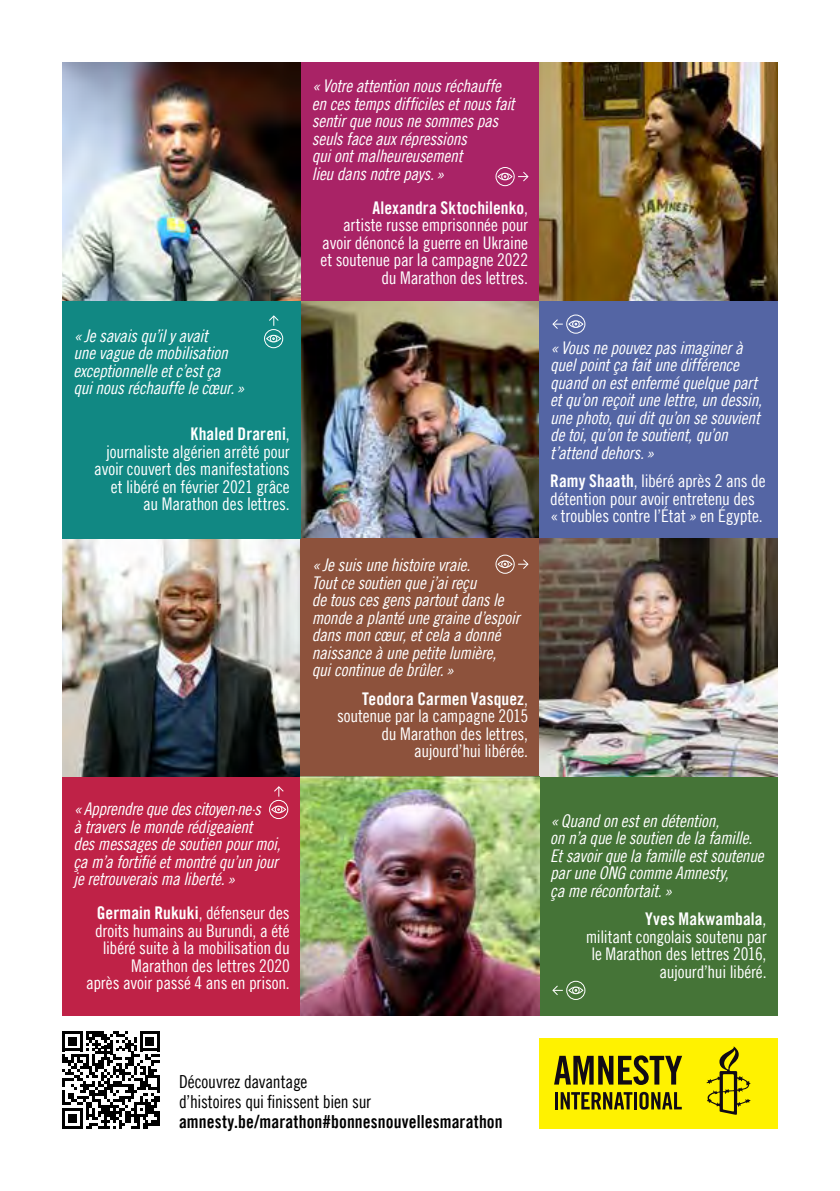
<style>
.page{position:relative;width:840px;height:1191px;background:#fff}
.page>*{position:absolute;margin:0;border:0;box-sizing:border-box;transform-origin:0 0}
.t1{font:18px/20px "Amnesty Trade Gothic Cn 18";letter-spacing:-.01em;color:#000}
.t2{font:18px "Amnesty Trade Gothic Bd Cn 20";letter-spacing:.005em;color:#000}
.t3{font:17.4px/17.4px "Amnesty Trade Gothic Cn 18 Obl";letter-spacing:-.015em;color:#fff}
.t4{font:17.4px/17.4px "Amnesty Trade Gothic Cn 18";letter-spacing:-.01em;color:#fff;text-align:right}
.t5{font:17.4px "Amnesty Trade Gothic Bd Cn 20";letter-spacing:.005em;color:#fff}
.s1{font-family:"Amnesty Trade Gothic Cn 18"}
.s2{font-family:"Amnesty Trade Gothic Bd Cn 20"}
.s3{font-family:"Amnesty Trade Gothic Cn 18 Obl"}
</style>
<div class="page">
<svg style="left:62px;top:1031px;width:98px;height:97px"></svg>
<img style="left:300px;top:300px;width:239px;height:239px">
<div style="left:539px;top:1037px;width:238px;height:91px;background:#fff200"></div>
<hr style="left:554px;top:1092px;width:3px;height:17px;background:#110b14">
<svg style="left:560px;top:1092px;width:72px;height:17px"></svg>
<hr style="left:633px;top:1092px;width:3px;height:17px;background:#110b14">
<svg style="left:639px;top:1091px;width:42px;height:18px"></svg>
<svg style="left:554px;top:1055px;width:127px;height:30px"></svg>
<svg style="left:706px;top:1046px;width:44px;height:68px"></svg>
<img style="left:62px;top:539px;width:238px;height:238px">
<div style="left:300px;top:62px;width:239px;height:238px;background:#a92366"></div>
<div style="left:300px;top:539px;width:239px;height:238px;background:#8d523c"></div>
<div style="left:62px;top:300px;width:238px;height:239px;background:#118883"></div>
<div style="left:62px;top:777px;width:238px;height:238px;background:#bf2247"></div>
<div style="left:539px;top:300px;width:238px;height:239px;background:#5465a4"></div>
<div style="left:539px;top:777px;width:238px;height:238px;background:#457437"></div>
<img style="left:539px;top:62px;width:238px;height:238px">
<img style="left:539px;top:539px;width:238px;height:238px">
<img style="left:62px;top:62px;width:238px;height:238px">
<img style="left:300px;top:777px;width:239px;height:238px">
<svg style="left:274px;top:786px;width:10px;height:11px"></svg>
<div style="left:275px;top:806px;width:7px;height:6px;border:1px solid #fff;border-radius:50%"></div>
<div style="left:271px;top:805px;width:15px;height:8px;border:1px solid #fff;border-radius:50%"></div>
<div style="left:269px;top:800px;width:19px;height:19px;border:1px solid #fff;border-radius:50%"></div>
<svg style="left:269px;top:315px;width:10px;height:11px"></svg>
<div style="left:270px;top:335px;width:7px;height:7px;border:1px solid #fff;border-radius:50%"></div>
<div style="left:266px;top:335px;width:15px;height:7px;border:1px solid #fff;border-radius:50%"></div>
<div style="left:264px;top:329px;width:19px;height:19px;border:1px solid #fff;border-radius:50%"></div>
<svg style="left:552px;top:319px;width:11px;height:10px"></svg>
<div style="left:572px;top:321px;width:7px;height:6px;border:1px solid #fff;border-radius:50%"></div>
<div style="left:568px;top:320px;width:15px;height:8px;border:1px solid #fff;border-radius:50%"></div>
<div style="left:566px;top:315px;width:19px;height:18px;border:1px solid #fff;border-radius:50%"></div>
<svg style="left:518px;top:559px;width:10px;height:10px"></svg>
<div style="left:501px;top:561px;width:7px;height:6px;border:1px solid #fff;border-radius:50%"></div>
<div style="left:497px;top:560px;width:15px;height:8px;border:1px solid #fff;border-radius:50%"></div>
<div style="left:495px;top:555px;width:19px;height:18px;border:1px solid #fff;border-radius:50%"></div>
<svg style="left:552px;top:985px;width:11px;height:10px"></svg>
<div style="left:572px;top:987px;width:7px;height:6px;border:1px solid #fff;border-radius:50%"></div>
<div style="left:568px;top:986px;width:15px;height:8px;border:1px solid #fff;border-radius:50%"></div>
<div style="left:566px;top:981px;width:19px;height:18px;border:1px solid #fff;border-radius:50%"></div>
<svg style="left:518px;top:171px;width:10px;height:11px"></svg>
<div style="left:501px;top:173px;width:7px;height:7px;border:1px solid #fff;border-radius:50%"></div>
<div style="left:497px;top:173px;width:15px;height:7px;border:1px solid #fff;border-radius:50%"></div>
<div style="left:495px;top:167px;width:19px;height:19px;border:1px solid #fff;border-radius:50%"></div>
<p class="t3" style="left:73px;top:327px;width:173px">«Je savais qu’il y avait<br>une vague de mobilisation exceptionnelle et c’est ça<br>qui nous réchauffe le cœur.»</p>
<p class="t5" style="left:190px;top:423px;width:101px">Khaled Drareni<span class="s1">,</span></p>
<p class="t4" style="left:94px;top:443px;width:197px">journaliste algérien arrêté pour avoir couvert des manifestations et libéré en février 2021 grâce au Marathon des lettres.</p>
<p class="t3" style="left:73px;top:800px;width:209px">«Apprendre que des citoyen·ne·s<br>à travers le monde rédigeaient<br>des messages de soutien pour moi, ça m’a fortifié et montré qu’un jour je retrouverais ma liberté.»</p>
<p class="t5" style="left:97px;top:902px;width:194px">Germain Rukuki<span class="s1">, défenseur des</span></p>
<p class="t4" style="left:86px;top:921px;width:205px">droits humains au Burundi, a été libéré suite à la mobilisation du<br>Marathon des lettres 2020<br>après avoir passé 4 ans en prison.</p>
<p class="t3" style="left:311px;top:77px;width:204px">«Votre attention nous réchauffe en ces temps difficiles et nous fait sentir que nous ne sommes pas seuls face aux répressions<br>qui ont malheureusement<br>lieu dans notre pays.»</p>
<p class="t5" style="left:372px;top:197px;width:157px">Alexandra Sktochilenko<span class="s1">,</span></p>
<p class="t4" style="left:320px;top:216px;width:209px">artiste russe emprisonnée pour avoir dénoncé la guerre en Ukraine et soutenue par la campagne 2022 du Marathon des lettres.</p>
<p class="t3" style="left:311px;top:556px;width:209px">«Je suis une histoire vraie.<br>Tout ce soutien que j’ai reçu<br>de tous ces gens partout dans le monde a planté une graine d’espoir dans mon cœur, et cela a donné naissance à une petite lumière,<br>qui continue de brûler.»</p>
<p class="t5" style="left:362px;top:688px;width:167px">Teodora Carmen Vasquez<span class="s1">,</span></p>
<p class="t4" style="left:337px;top:707px;width:192px">soutenue par la campagne 2015 du Marathon des lettres, aujourd’hui libérée.</p>
<p class="t3" style="left:550px;top:339px;width:213px">«Vous ne pouvez pas imaginer à quel point ça fait une différence quand on est enfermé quelque part et qu’on reçoit une lettre, un dessin, une photo, qui dit qu’on se souvient de toi, qu’on te soutient, qu’on t’attend dehors.»</p>
<p class="t4" style="left:550px;top:472px;width:217px;text-align:left"><span class="s2">Ramy Shaath</span>, libéré après 2 ans de détention pour avoir entretenu des «troubles contre l’État<span class="s3">»</span> en Égypte.</p>
<p class="t3" style="left:550px;top:812px;width:215px">«Quand on est en détention,<br>on n’a que le soutien de la famille.<br>Et savoir que la famille est soutenue par une ONG comme Amnesty,<br>ça me réconfortait.»</p>
<p class="t5" style="left:645px;top:908px;width:123px">Yves Makwambala<span class="s1">,</span></p>
<p class="t4" style="left:585px;top:927px;width:182px">militant congolais soutenu par le Marathon des lettres 2016, aujourd’hui libéré.</p>
<p class="t1" style="left:179px;top:1071px;width:193px">Découvrez davantage d’histoires qui finissent bien sur</p>
<p class="t2" style="left:179px;top:1111px;width:325px">amnesty.be/marathon#bonnesnouvellesmarathon</p>
</div>
